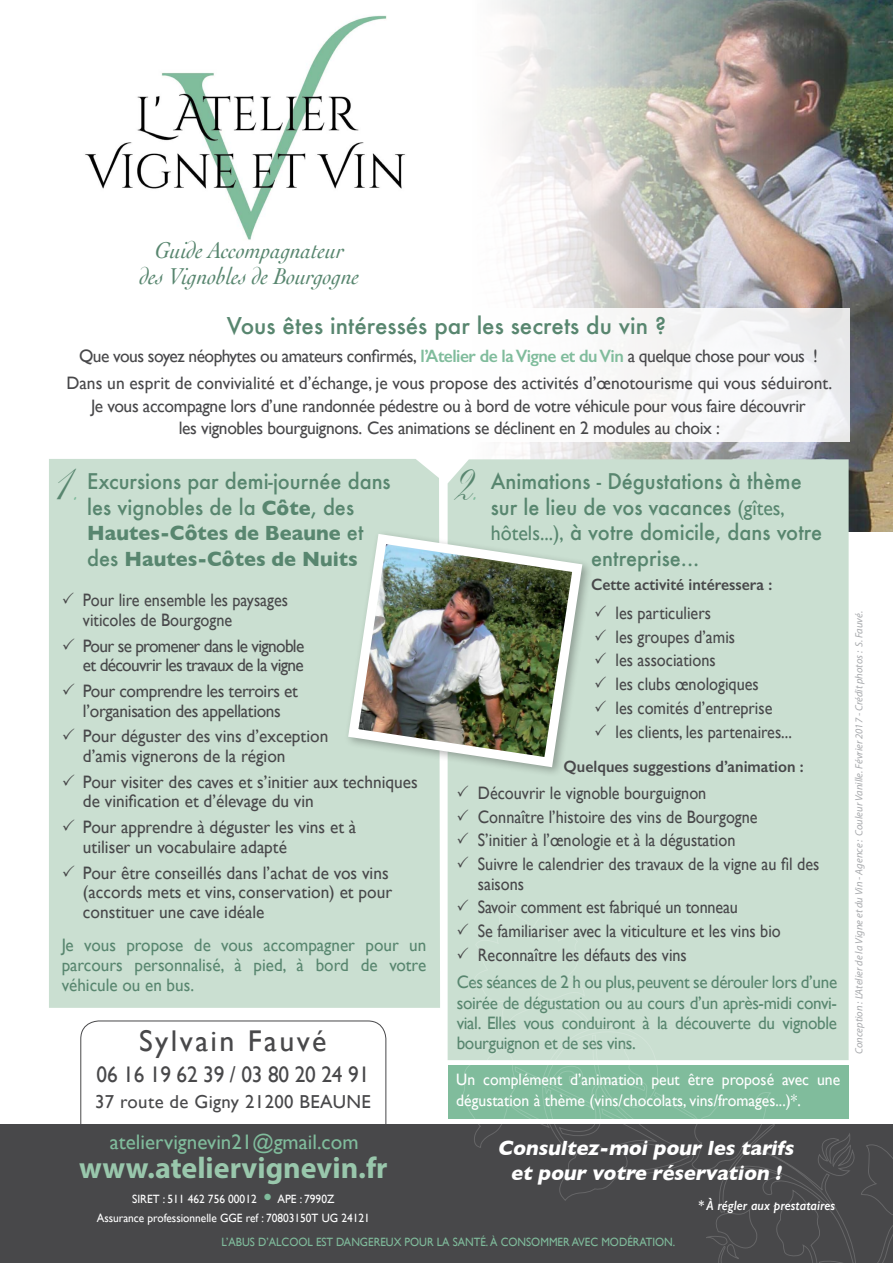
<style>
.page{position:relative;width:893px;height:1263px;background:#fff}
.page>*{position:absolute;margin:0;border:0;box-sizing:border-box;transform-origin:0 0}
.texte{font:49.2px "Mirella Script Limited Free Version.vfb";color:#58866f;scale:.7 1}
.t1{font:700 30px "Myriad Pro";color:#99c7ac}
.t2{font:30px "Gill Sans";letter-spacing:.08em;color:#48484a}
.t3{font:italic 24px/25.5px "Cochin";color:#58866f;text-align:center;scale:.93 1}
.t4{font:500 22.5px "Futura";color:#58866f}
.t5{font:22.5px "Gill Sans";letter-spacing:-.01em;color:#48484a;scale:.95 1}
.t6{font:500 21px/25.5px "Futura";color:#58866f;scale:.95 1}
.t7{font:italic 700 21px "Gill Sans";color:#fff;scale:.95 1}
.t8{font:21px "Gill Sans";color:#80bc9c}
.t9{font:18.75px "Gill Sans";letter-spacing:.02em;color:#48484a}
.t10{font:18px/19.5px "Gill Sans";color:#48484a;scale:.9 1}
.t11{font:18px/19.5px "Gill Sans";color:#48484a;scale:.96 1}
.texte-2{font:18px/20.2px "Gill Sans";letter-spacing:-.02em;color:#58866f;text-align:justify;scale:.95 1}
.t12{font:18px/22.5px "Gill Sans";letter-spacing:-.02em;color:#48484a;text-align:center}
.t13{font:18px "Gill Sans";color:#48484a}
.t14{font:18px "Gill Sans";letter-spacing:-.03em;color:#48484a}
.t15{font:18px/19.5px "Gill Sans";letter-spacing:-.04em;color:#48484a;text-align:right;scale:.96 1}
.t16{font:18px/19.5px "Gill Sans";letter-spacing:-.02em;color:#48484a;text-align:center;scale:.96 1}
.texte-3{font:16.5px/21px "Gill Sans";color:#fff;scale:.95 1}
.texte-4{font:600 16.5px "Gill Sans";color:#48484a;scale:.95 1}
.texte-5{font:italic 600 13.5px "Gill Sans";color:#fff;scale:.95 1}
.texte-6{font:12px/18.8px "Gill Sans";color:#fff;scale:.95 1}
.texte-7{font:12px "Gill Sans";color:#80bc9c;scale:.92 1}
.t17{font:italic 10.5px "Myriad Pro";color:#a7a9ac}
.s1{font-weight:600;color:#80bc9c}
.s2{color:#80bc9c}
.s3{font-family:"Gill Sans";font-weight:700}
.s4{font-family:"Gill Sans";font-weight:400}
</style>
<div class="page">
<div style="left:49px;top:459px;width:391px;height:549px;background:#cadfd1"></div>
<img style="left:410px;top:0;width:483px;height:531px">
<div style="left:41px;top:308px;width:809px;height:133px;background:#fff"></div>
<img style="left:85px;top:9px;width:329px;height:239px">
<div style="left:0;top:1125px;width:893px;height:138px;background:#48484a"></div>
<div style="left:448px;top:459px;width:401px;height:601px;background:#cadfd1"></div>
<div style="left:448px;top:1065px;width:401px;height:53px;background:#80bc9c"></div>
<div style="left:343px;top:529px;width:250px;height:249px;background:#cadfd1"></div>
<img style="left:348px;top:529px;width:239px;height:243px">
<svg style="left:462px;top:907px;width:431px;height:356px"></svg>
<p class="t3" style="left:140px;top:236px;width:238px">Guide Accompagnateur<br>des Vignobles de Bourgogne</p>
<p class="t4" style="left:227px;top:310px;width:441px">Vous êtes intéressés par les secrets du vin ?</p>
<p class="t14" style="left:79px;top:346px;width:740px">Que vous soyez néophytes ou amateurs confirmés, <span class="s1">l’Atelier de la Vigne et du Vin</span> a quelque chose pour vous !</p>
<p class="t13" style="left:66px;top:373px;width:767px">Dans un esprit de convivialité et d’échange, je vous propose des activités d’œnotourisme qui vous séduiront.</p>
<p class="t12" style="left:91px;top:394px;width:716px">Je vous accompagne lors d’une randonnée pédestre ou à bord de votre véhicule pour vous faire découvrir les vignobles bourguignons. Ces animations se déclinent en 2 modules au choix :</p>
<p class="texte" style="left:55px;top:456px;width:32px">1<span class="s2">.</span></p>
<p class="texte" style="left:452px;top:456px;width:36px">2<span class="s2">.</span></p>
<p class="t6" style="left:87px;top:468px;width:321px">Excursions par demi-journée dans les vignobles de la <span class="s3">Côte</span>, des<br><span class="s3">Hautes-Côtes de Beaune</span> et des <span class="s3">Hautes-Côtes de Nuits</span></p>
<p class="t10" style="left:83px;top:590px;width:229px;text-indent:-21px">✓ Pour lire ensemble les paysages viticoles de Bourgogne</p>
<p class="t15" style="left:62px;top:636px;width:254px">✓ Pour se promener dans le vignoble et découvrir les travaux de la vigne</p>
<p class="t16" style="left:62px;top:681px;width:248px">✓ Pour comprendre les terroirs et l’organisation des appellations</p>
<p class="t11" style="left:83px;top:726px;width:257px;text-indent:-21px">✓ Pour déguster des vins d’exception d’amis vignerons de la région</p>
<p class="t11" style="left:83px;top:772px;width:350px;text-indent:-21px">✓ Pour visiter des caves et s’initier aux techniques de vinification et d’élevage du vin</p>
<p class="t11" style="left:83px;top:817px;width:286px;text-indent:-21px">✓ Pour apprendre à déguster les vins et à utiliser un vocabulaire adapté</p>
<p class="t11" style="left:83px;top:862px;width:324px;text-indent:-21px">✓ Pour être conseillés dans l’achat de vos vins (accords mets et vins, conservation) et pour constituer une cave idéale</p>
<p class="texte-2" style="left:62px;top:934px;width:385px">Je vous propose de vous accompagner pour un parcours personnalisé, à pied, à bord de votre véhicule ou en bus.</p>
<p class="t6" style="left:491px;top:468px;width:329px">Animations - Dégustations à thème</p>
<p class="t6" style="left:491px;top:494px;width:311px">sur le lieu de vos vacances <span class="s4">(gîtes,</span></p>
<p class="t6" style="left:491px;top:519px;width:350px"><span class="s4">hôtels...),</span> à votre domicile, dans votre</p>
<p class="t6" style="left:591px;top:545px;width:115px">entreprise...</p>
<p class="texte-4" style="left:591px;top:574px;width:192px">Cette activité intéressera :</p>
<p class="t10" style="left:594px;top:603px;width:131px">✓ les particuliers</p>
<p class="t10" style="left:594px;top:627px;width:158px">✓ les groupes d’amis</p>
<p class="t10" style="left:594px;top:650px;width:136px">✓ les associations</p>
<p class="t10" style="left:594px;top:674px;width:184px">✓ les clubs œnologiques</p>
<p class="t10" style="left:594px;top:698px;width:200px">✓ les comités d’entreprise</p>
<p class="t10" style="left:594px;top:722px;width:221px">✓ les clients, les partenaires...</p>
<p class="texte-4" style="left:564px;top:756px;width:254px">Quelques suggestions d’animation :</p>
<p class="t10" style="left:457px;top:783px;width:279px">✓ Découvrir le vignoble bourguignon</p>
<p class="t10" style="left:457px;top:806px;width:336px">✓ Connaître l’histoire des vins de Bourgogne</p>
<p class="t10" style="left:457px;top:830px;width:311px">✓ S’initier à l’œnologie et à la dégustation</p>
<p class="t10" style="left:478px;top:854px;width:381px;text-indent:-21px">✓ Suivre le calendrier des travaux de la vigne au fil des saisons</p>
<p class="t10" style="left:457px;top:897px;width:314px">✓ Savoir comment est fabriqué un tonneau</p>
<p class="t10" style="left:457px;top:921px;width:362px">✓ Se familiariser avec la viticulture et les vins bio</p>
<p class="t10" style="left:457px;top:945px;width:257px">✓ Reconnaître les défauts des vins</p>
<p class="texte-2" style="left:457px;top:972px;width:402px">Ces séances de 2 h ou plus, peuvent se dérouler lors d’une soirée de dégustation ou au cours d’un après-midi convi&shy;vial. Elles vous conduiront à la découverte du vignoble bourguignon et de ses vins.</p>
<p class="t2" style="left:139px;top:1023px;width:189px">Sylvain Fauvé</p>
<p class="t5" style="left:97px;top:1061px;width:289px">06 16 19 62 39 / 03 80 20 24 91</p>
<p class="t9" style="left:95px;top:1091px;width:277px">37 route de Gigny 21200 BEAUNE</p>
<p class="texte-3" style="left:456px;top:1068px;width:406px">Un complément d’animation peut être proposé avec une dégustation à thème (vins/chocolats, vins/fromages...)*.</p>
<p class="t8" style="left:110px;top:1130px;width:250px">ateliervignevin21@gmail.com</p>
<p class="t7" style="left:498px;top:1131px;width:319px">Consultez-moipourlestarifs</p>
<p class="t1" style="left:79px;top:1149px;width:310px">www.ateliervignevin.fr</p>
<p class="t7" style="left:510px;top:1156px;width:292px">etpourvotre réservation !</p>
<p class="texte-6" style="left:97px;top:1189px;width:289px;text-indent:181px">APE : 7990Z<br>Assurance professionnelle GGE ref : 70803150T UG 24121</p>
<p class="texte-6" style="left:132px;top:1189px;width:133px">SIRET : 511 462 756 00012</p>
<p class="texte-7" style="left:222px;top:1235px;width:495px">L’ABUS D’ALCOOL EST DANGEREUX POUR LA SANTÉ. À CONSOMMER AVEC MODÉRATION.</p>
<p class="texte-5" style="left:698px;top:1197px;width:146px">* À régler aux prestataires</p>
<p class="t17" style="left:852px;top:1054px;width:444px;rotate:-90deg">Conception : L’Atelier de la Vigne et du Vin - Agence : Couleur Vanille. Février 2017 - Crédit photos : S. Fauvé.</p>
</div>
